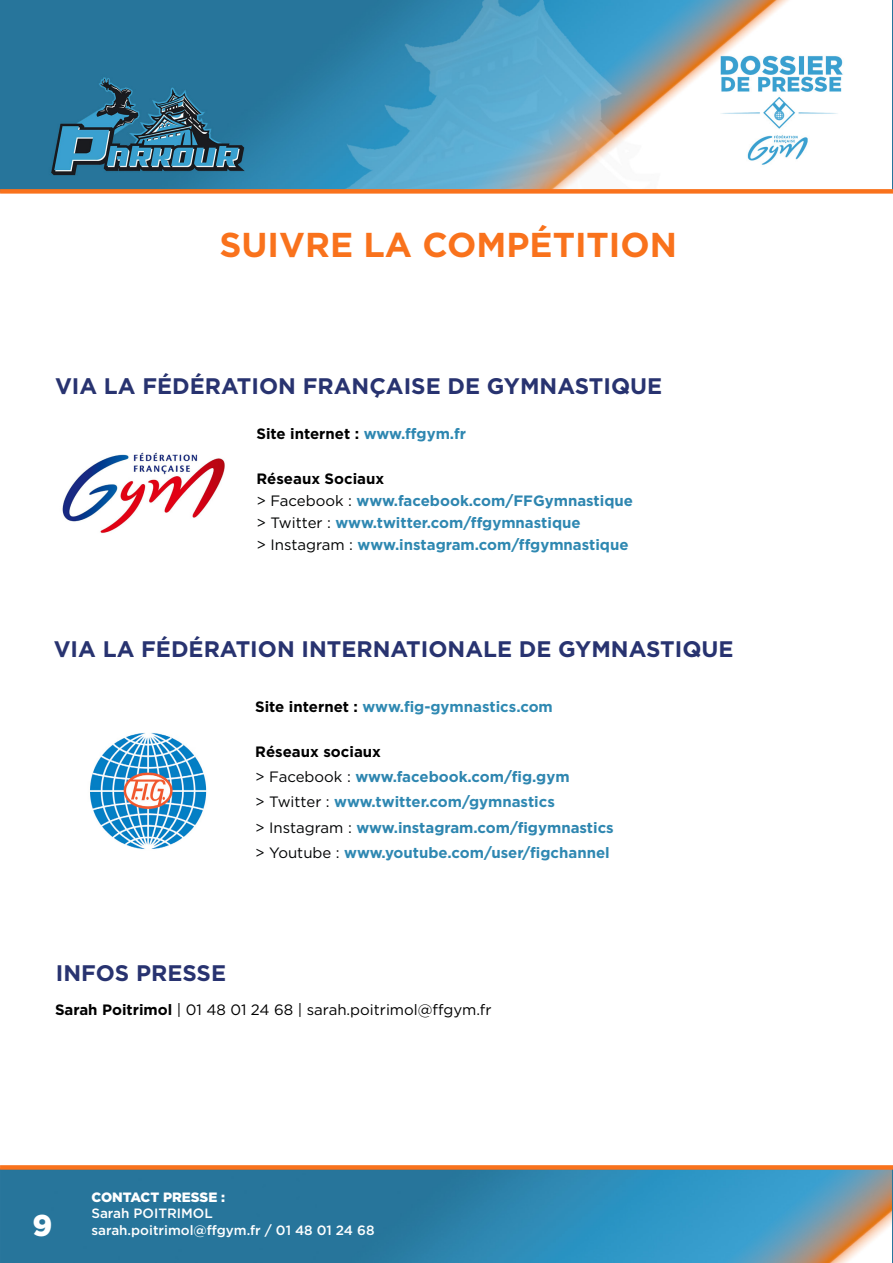
<style>
.page{position:relative;width:893px;height:1263px;background:#fff}
.page>*{position:absolute;margin:0;border:0;box-sizing:border-box;transform-origin:0 0}
.t1{font:700 34.5px "Gotham HTF";color:#f9721c}
.t2{font:900 30px "Gotham HTF";color:#fff}
.t3{font:700 22.5px "Gotham HTF";color:#283370}
.t4{font:700 15px/25.2px "Gotham HTF";color:#2f88b2}
.t5{font:700 15px/22.2px "Gotham HTF";color:#2e88b1}
.t6{font:15px "Gotham HTF";color:#000}
.t7{font:700 15px "Gotham HTF";color:#2f89b2}
.t8{font:700 15px "Gotham HTF";color:#000}
.t9{font:500 13.5px/16.2px "Gotham HTF";color:#fff}
.t10{font:900 13.5px "Gotham HTF";color:#fff}
.s1{color:#2e87b1}
.s2{color:#000}
.s3{font-weight:400;color:#010202}
.s4{color:#2e86b0}
.s5{color:#2f88b2}
.s6{font-weight:400;color:#020304}
.s7{font-weight:700}
</style>
<div class="page">
<img style="left:0;top:0;width:893px;height:1263px">
<div style="left:0;top:189px;width:893px;height:5px;background:#f9721c"></div>
<div style="left:0;top:1165px;width:893px;height:5px;background:#f9721c"></div>
<img style="left:55px;top:442px;width:179px;height:100px">
<img style="left:85px;top:732px;width:127px;height:118px">
<h1 class="t1" style="left:219px;top:224px;width:459px">SUIVRE LA COMPÉTITION</h1>
<h3 class="t3" style="left:55px;top:373px;width:609px">VIA LA FÉDÉRATION FRANÇAISE DE GYMNASTIQUE</h3>
<p class="t8" style="left:256px;top:425px;width:211px">Site internet : <span class="s1">www.ffgym.fr</span></p>
<p class="t5" style="left:256px;top:467px;width:378px"><span class="s2">Réseaux Sociaux<br></span><span class="s3">&gt; Facebook :</span> <span class="s4">www.facebook.com/FFGymnastique </span><span class="s3">&gt; Twitter :</span> <span class="s5">www.twitter.com/ffgymnastique<br></span><span class="s3">&gt; Instagram :</span> www.instagram.com/ffgymnastique</p>
<h3 class="t3" style="left:54px;top:636px;width:681px">VIA LA FÉDÉRATION INTERNATIONALE DE GYMNASTIQUE</h3>
<p class="t7" style="left:255px;top:698px;width:299px"><span class="s2">Site internet :</span> www.fig-gymnastics.com</p>
<p class="t4" style="left:255px;top:739px;width:360px"><span class="s2">Réseaux sociaux<br></span><span class="s6">&gt; Facebook :</span> <span class="s4">www.facebook.com/fig.gym<br></span><span class="s6">&gt; Twitter :</span> www.twitter.com/gymnastics<br><span class="s6">&gt; Instagram :</span> <span class="s4">www.instagram.com/figymnastics </span><span class="s6">&gt; Youtube :</span> www.youtube.com/user/figchannel</p>
<h3 class="t3" style="left:56px;top:960px;width:172px">INFOS PRESSE</h3>
<p class="t6" style="left:55px;top:1002px;width:438px"><span class="s7">Sarah Poitrimol</span> | 01 48 01 24 68 | sarah.poitrimol@ffgym.fr</p>
<h2 class="t2" style="left:33px;top:1208px;width:21px">9</h2>
<p class="t10" style="left:91px;top:1189px;width:135px">CONTACT PRESSE :</p>
<p class="t9" style="left:91px;top:1205px;width:285px">Sarah POITRIMOL sarah.poitrimol@ffgym.fr / 01 48 01 24 68</p>
</div>
